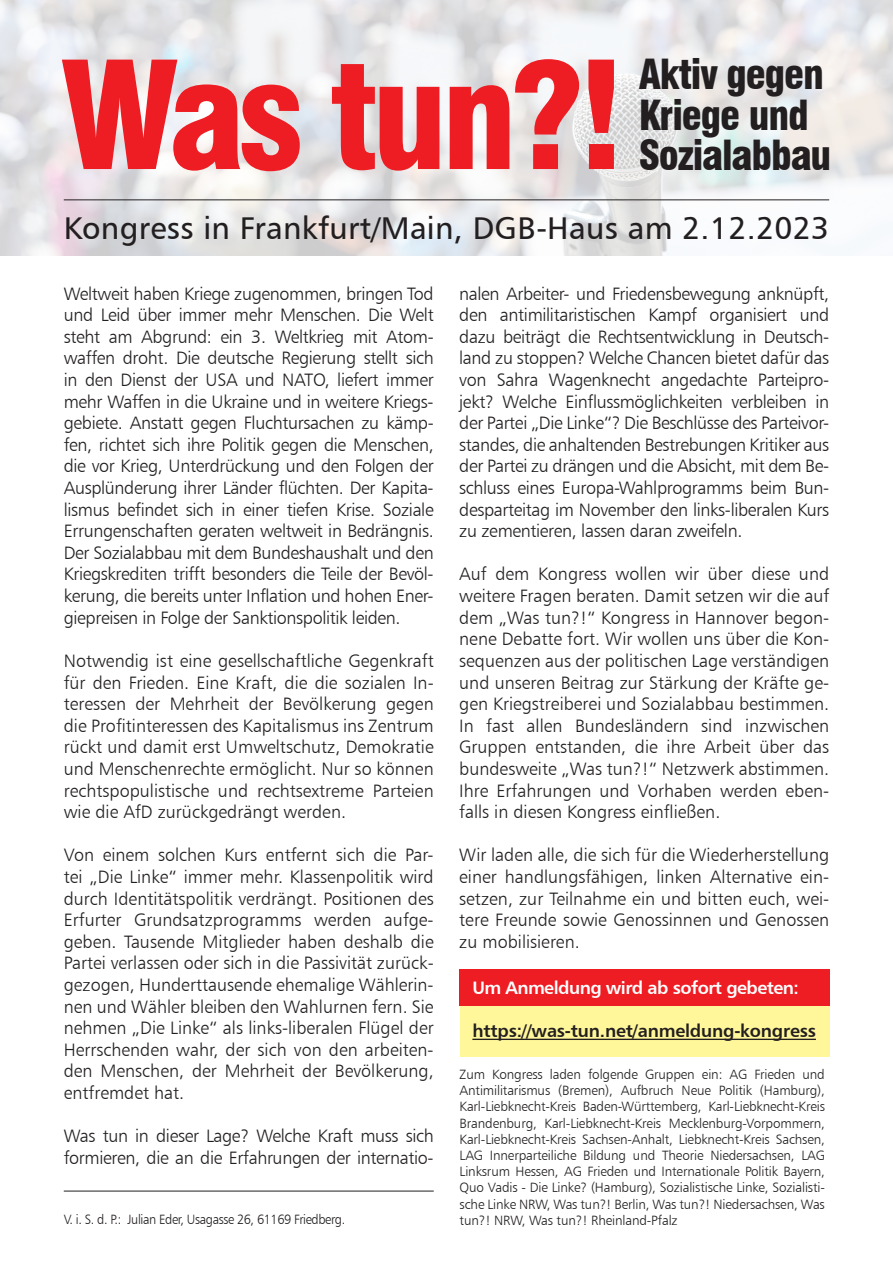
<style>
.page{position:relative;width:893px;height:1263px;background:#fff}
.page>*{position:absolute;margin:0;border:0;box-sizing:border-box;transform-origin:0 0}
.t1{font:900 condensed 145.5px "Swiss 721 BT";letter-spacing:-.04em;color:#ee1d23}
.t2{font:900 condensed 40.5px/40.5px "Swiss 721 BT";letter-spacing:-.03em;color:#231f20}
.t3{font:31.5px "Humanist 777 BT Roman B";letter-spacing:.01em;color:#231f20}
.t4{font:18px/21.6px "Humanist 777 BT Light B";color:#231f20;text-align:justify}
.t5{font:18px/21.6px "Humanist 777 BT Light B";letter-spacing:-.02em;color:#231f20}
.t6{font:18px "Humanist 777 BT Bold B";letter-spacing:-.01em;color:#231f20}
.t7{font:18px "Humanist 777 BT Bold B";letter-spacing:-.03em;color:#fff}
.t8{font:13.5px/16.2px "Humanist 777 BT Light B";letter-spacing:-.01em;color:#231f20;text-align:justify}
.t9{font:13.5px "Humanist 777 BT Light B";letter-spacing:-.03em;color:#231f20;scale:.95 1}
</style>
<div class="page">
<img style="left:0;top:0;width:893px;height:255px">
<div style="left:460px;top:1006px;width:370px;height:51px;background:#fff79a"></div>
<hr style="left:64px;top:199px;width:765px;height:1px;background:#231f20">
<hr style="left:64px;top:1191px;width:370px;height:1px;background:#231f20">
<div style="left:459px;top:969px;width:371px;height:37px;background:#ee1d23"></div>
<hr style="left:472px;top:1039px;width:344px;height:1px;background:#231f20">
<h1 class="t1" style="left:60px;top:29px;width:567px">Was tun?!</h1>
<h2 class="t2" style="left:639px;top:54px;width:194px">Aktiv gegen<br>Kriege und<br>Sozialabbau</h2>
<h3 class="t3" style="left:64px;top:208px;width:767px">Kongress in Frankfurt/Main, DGB-Haus am 2.12.2023</h3>
<p class="t4" style="left:64px;top:282px;width:371px">Weltweit haben Kriege zugenommen, bringen Tod und Leid über immer mehr Menschen. Die Welt steht am Abgrund: ein 3. Weltkrieg mit Atom&shy;waffen droht. Die deutsche Regierung stellt sich in den Dienst der USA und NATO, liefert immer mehr Waffen in die Ukraine und in weitere Kriegs&shy;gebiete. Anstatt gegen Fluchtursachen zu kämp&shy;fen, richtet sich ihre Politik gegen die Menschen, die vor Krieg, Unterdrückung und den Folgen der Ausplünderung ihrer Länder flüchten. Der Kapita&shy;lismus befindet sich in einer tiefen Krise. Soziale Errungenschaften geraten weltweit in Bedrängnis.<br>Der Sozialabbau mit dem Bundeshaushalt und den Kriegskrediten trifft besonders die Teile der Bevöl&shy;kerung, die bereits unter Inflation und hohen Ener&shy;giepreisen in Folge der Sanktionspolitik leiden.</p>
<p class="t4" style="left:64px;top:649px;width:371px">Notwendig ist eine gesellschaftliche Gegenkraft für den Frieden. Eine Kraft, die die sozialen In&shy;teressen der Mehrheit der Bevölkerung gegen die Profitinteressen des Kapitalismus ins Zentrum rückt und damit erst Umweltschutz, Demokratie und Menschenrechte ermöglicht. Nur so können rechtspopulistische und rechtsextreme Parteien wie die AfD zurückgedrängt werden.</p>
<p class="t4" style="left:64px;top:844px;width:371px">Von einem solchen Kurs entfernt sich die Par&shy;tei „Die Linke“ immer mehr. Klassenpolitik wird durch Identitätspolitik verdrängt. Positionen des Erfurter Grundsatzprogramms werden aufge&shy;geben. Tausende Mitglieder haben deshalb die Partei verlassen oder sich in die Passivität zurück&shy;gezogen, Hunderttausende ehemalige Wählerin&shy;nen und Wähler bleiben den Wahlurnen fern. Sie nehmen „Die Linke“ als links-liberalen Flügel der Herrschenden wahr, der sich von den arbeiten&shy;den Menschen, der Mehrheit der Bevölkerung, entfremdet hat.</p>
<p class="t5" style="left:64px;top:1125px;width:371px">Was tun in dieser Lage? Welche Kraft muss sich formieren, die an die Erfahrungen der internatio-</p>
<p class="t9" style="left:64px;top:1211px;width:298px">V. i. S. d. P.: Julian Eder, Usagasse 26, 61169 Friedberg.</p>
<p class="t4" style="left:459px;top:282px;width:371px">nalen Arbeiter- und Friedensbewegung anknüpft, den antimilitaristischen Kampf organisiert und dazu beiträgt die Rechtsentwicklung in Deutsch&shy;land zu stoppen? Welche Chancen bietet dafür das von Sahra Wagenknecht angedachte Parteipro&shy;jekt? Welche Einflussmöglichkeiten verbleiben in der Partei „Die Linke“? Die Beschlüsse des Parteivor&shy;standes, die anhaltenden Bestrebungen Kritiker aus der Partei zu drängen und die Absicht, mit dem Be&shy;schluss eines Europa-Wahlprogramms beim Bun&shy;desparteitag im November den links-liberalen Kurs zu zementieren, lassen daran zweifeln.</p>
<p class="t4" style="left:459px;top:563px;width:371px">Auf dem Kongress wollen wir über diese und weitere Fragen beraten. Damit setzen wir die auf dem „Was tun?!“ Kongress in Hannover begon&shy;nene Debatte fort. Wir wollen uns über die Kon&shy;sequenzen aus der politischen Lage verständigen und unseren Beitrag zur Stärkung der Kräfte ge&shy;gen Kriegstreiberei und Sozialabbau bestimmen.<br>In fast allen Bundesländern sind inzwischen Gruppen entstanden, die ihre Arbeit über das bundesweite „Was tun?!“ Netzwerk abstimmen.<br>Ihre Erfahrungen und Vorhaben werden eben&shy;falls in diesen Kongress einfließen.</p>
<p class="t4" style="left:459px;top:844px;width:371px">Wir laden alle, die sich für die Wiederherstellung einer handlungsfähigen, linken Alternative ein&shy;setzen, zur Teilnahme ein und bitten euch, wei&shy;tere Freunde sowie Genossinnen und Genossen zu mobilisieren.</p>
<p class="t7" style="left:472px;top:976px;width:328px">Um Anmeldung wird ab sofort gebeten:</p>
<p class="t6" style="left:472px;top:1020px;width:345px">https://was-tun.net/anmeldung-kongress</p>
<p class="t8" style="left:460px;top:1066px;width:367px">Zum Kongress laden folgende Gruppen ein: AG Frieden und Antimilitarismus (Bremen), Aufbruch Neue Politik (Hamburg), Karl-Liebknecht-Kreis Baden-Württemberg, Karl-Liebknecht-Kreis Brandenburg, Karl-Liebknecht-Kreis Mecklenburg-Vorpommern, Karl-Liebknecht-Kreis Sachsen-Anhalt, Liebknecht-Kreis Sachsen, LAG Innerparteiliche Bildung und Theorie Niedersachsen, LAG Linksrum Hessen, AG Frieden und Internationale Politik Bayern, Quo Vadis - Die Linke? (Hamburg), Sozialistische Linke, Sozialisti&shy;sche Linke NRW, Was tun?! Berlin, Was tun?! Niedersachsen, Was tun?! NRW, Was tun?! Rheinland-Pfalz</p>
</div>
